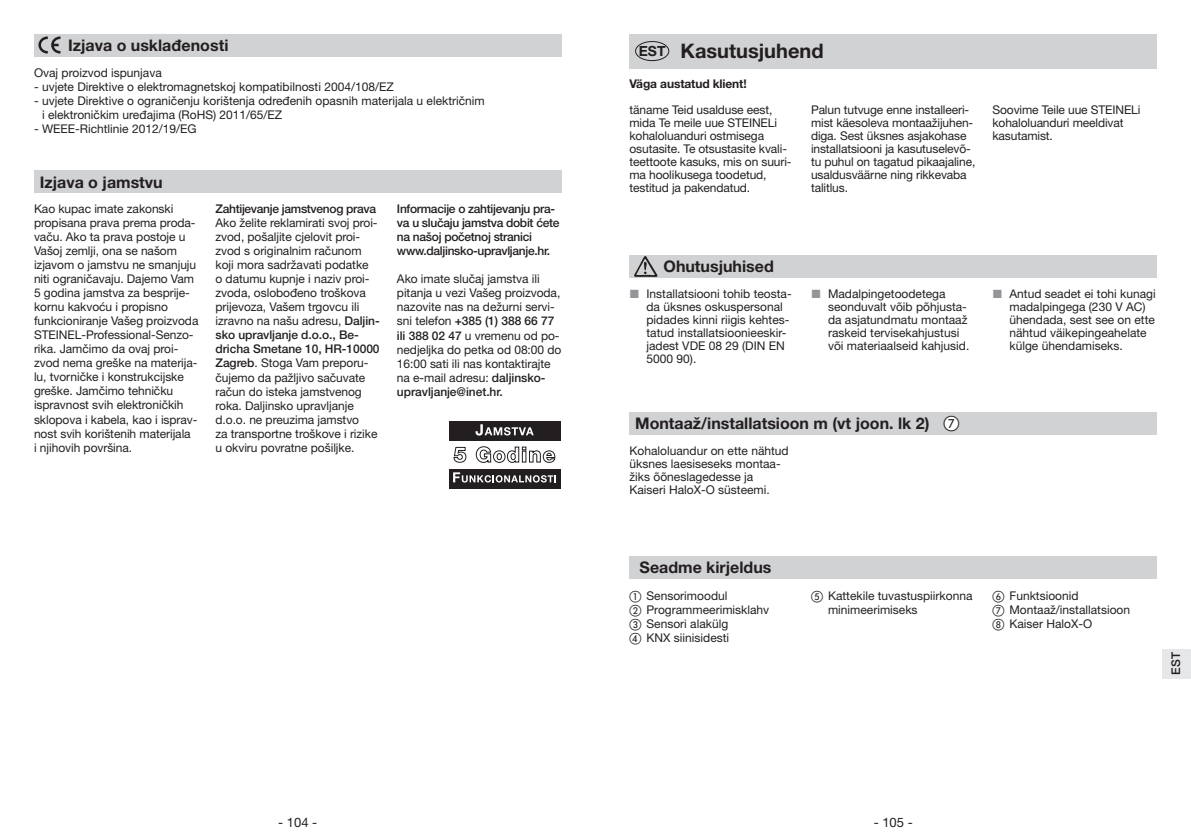
<style>
.page{position:relative;width:1191px;height:840px;background:#fff}
.page>*{position:absolute;margin:0;border:0;box-sizing:border-box;transform-origin:0 0}
.t1{font:700 20px "Helvetica Neue LT Pro";color:#231f20}
.t2{font:700 16px "Helvetica Neue LT Pro";color:#231f20}
.t3{font:16px "European Pi One";color:#231f20}
.t4{font:13px "Helvetica Neue LT Pro";color:#231f20}
.t5{font:12px/14px "Helvetica Neue LT Pro";letter-spacing:-.005em;color:#231f20}
.t6{font:500 12px/14px "Helvetica Neue LT Pro";letter-spacing:-.025em;color:#231f20}
.t7{font:700 12px "Helvetica Neue LT Pro";letter-spacing:-.01em;color:#231f20}
.s1{font-weight:500}
.s2{font-size:14px}
.s3{font-family:"European Pi Three";color:#939598}
.s4{font-family:"European Pi One"}
</style>
<div class="page">
<div style="left:1162px;top:648px;width:29px;height:29px;background:#e6e7e9"></div>
<div style="left:34px;top:170px;width:527px;height:23px;background:#d1d2d4"></div>
<div style="left:34px;top:34px;width:527px;height:23px;background:#d1d2d4"></div>
<svg style="left:38px;top:36px;width:22px;height:17px"></svg>
<div style="left:629px;top:556px;width:528px;height:22px;background:#d1d2d4"></div>
<div style="left:629px;top:412px;width:528px;height:22px;background:#d1d2d4"></div>
<div style="left:629px;top:34px;width:528px;height:34px;background:#d1d2d4"></div>
<div style="left:635px;top:41px;width:34px;height:20px;border:1px solid #231f20;border-radius:50%"></div>
<div style="left:629px;top:255px;width:528px;height:23px;background:#d1d2d4"></div>
<img style="left:634px;top:256px;width:24px;height:21px">
<div style="left:944px;top:415px;width:15px;height:15px;background:#fff;border-radius:50%"></div>
<div style="left:449px;top:468px;width:111px;height:20px;background:#231f20"></div>
<div style="left:449px;top:420px;width:111px;height:20px;background:#231f20"></div>
<svg style="left:453px;top:472px;width:103px;height:10px"></svg>
<svg style="left:475px;top:424px;width:59px;height:11px"></svg>
<svg style="left:453px;top:447px;width:13px;height:15px"></svg>
<svg style="left:476px;top:446px;width:79px;height:16px"></svg>
<h2 class="t2" style="left:68px;top:35px;width:162px">Izjava o usklađenosti</h2>
<p class="t5" style="left:34px;top:65px;width:129px">Ovaj proizvod ispunjava</p>
<p class="t5" style="left:34px;top:79px;width:361px">- uvjete Direktive o elektromagnetskoj kompatibilnosti 2004/108/EZ</p>
<p class="t5" style="left:42px;top:93px;width:444px;text-indent:-8px">- uvjete Direktive o ograničenju korištenja određenih opasnih materijala u električnim i elektroničkim uređajima (RoHS) 2011/65/EZ</p>
<p class="t5" style="left:34px;top:121px;width:164px">- WEEE-Richtlinie 2012/19/EG</p>
<h2 class="t2" style="left:40px;top:172px;width:124px">Izjava o jamstvu</h2>
<p class="t5" style="left:34px;top:201px;width:166px">Kao kupac imate zakonski propisana prava prema proda&shy;vaču. Ako ta prava postoje u<br>Vašoj zemlji, ona se našom izjavom o jamstvu ne smanjuju niti ograničavaju. Dajemo Vam<br>5 godina jamstva za besprije&shy;kornu kakvoću i propisno funkcioniranje Vašeg proizvoda<br>STEINEL-Professional-Senzo&shy;rika. Jamčimo da ovaj proi&shy;zvod nema greške na materija&shy;lu, tvorničke i konstrukcijske greške. Jamčimo tehničku ispravnost svih elektroničkih sklopova i kabela, kao i isprav&shy;nost svih korištenih materijala<br>i njihovih površina.</p>
<p class="t6" style="left:215px;top:202px;width:162px">Zahtijevanje jamstvenog prava</p>
<p class="t5" style="left:215px;top:215px;width:166px">Ako želite reklamirati svoj proi&shy;zvod, pošaljite cjelovit proi&shy;zvod s originalnim računom koji mora sadržavati podatke<br>o datumu kupnje i naziv proi&shy;zvoda, oslobođeno troškova prijevoza, Vašem trgovcu ili izravno na našu adresu, <span class="s1">Daljin&shy;sko upravljanje d.o.o., Be&shy;dricha Smetane 10, HR-10000<br>Zagreb</span>. Stoga Vam preporu&shy;čujemo da pažljivo sačuvate račun do isteka jamstvenog roka. Daljinsko upravljanje d.o.o. ne preuzima jamstvo<br>za transportne troškove i rizike u okviru povratne pošiljke.</p>
<p class="t6" style="left:397px;top:202px;width:164px">Informacije o zahtijevanju pra&shy;va u slučaju jamstva dobit ćete na našoj početnoj stranici www.daljinsko-upravljanje.hr.</p>
<p class="t5" style="left:397px;top:272px;width:166px">Ako imate slučaj jamstva ili pitanja u vezi Vašeg proizvoda, nazovite nas na dežurni servi&shy;sni telefon <span class="s1">+385 (1) 388 66 77 ili 388 02 47</span> u vremenu od po&shy;nedjeljka do petka od 08:00 do<br>16:00 sati ili nas kontaktirajte na e-mail adresu: <span class="s1">daljinsko&shy;upravljanje@inet.hr.</span></p>
<h1 class="t1" style="left:639px;top:38px;width:186px"><span class="s2">EST</span> Kasutusjuhend</h1>
<p class="t7" style="left:629px;top:76px;width:119px">Väga austatud klient!</p>
<p class="t5" style="left:629px;top:103px;width:164px;line-height:13px">täname Teid usalduse eest, mida Te meile uue STEINELi kohaloluanduri ostmisega osutasite. Te otsustasite kvali&shy;teettoote kasuks, mis on suuri&shy;ma hoolikusega toodetud, testitud ja pakendatud.</p>
<p class="t5" style="left:811px;top:103px;width:166px;line-height:13px">Palun tutvuge enne installeeri&shy;mist käesoleva montaažijuhen&shy;diga. Sest üksnes asjakohase installatsiooni ja kasutuselevõ&shy;tu puhul on tagatud pikaajaline, usaldusväärne ning rikkevaba talitlus.</p>
<p class="t5" style="left:992px;top:103px;width:149px;line-height:13px">Soovime Teile uue STEINELi kohaloluanduri meeldivat kasutamist.</p>
<h2 class="t2" style="left:663px;top:256px;width:112px">Ohutusjuhised</h2>
<p class="t5" style="left:646px;top:287px;width:147px;line-height:13px;text-indent:-17px"><span class="s3">L</span> Installatsiooni tohib teosta&shy;da üksnes oskuspersonal pidades kinni riigis kehtes&shy;tatud installatsioonieeskir&shy;jadest VDE 08 29 (DIN EN<br>5000 90).</p>
<p class="t5" style="left:828px;top:286px;width:143px;line-height:13px;text-indent:-17px"><span class="s3">L</span> Madalpingetoodetega seonduvalt võib põhjusta&shy;da asjatundmatu montaaž raskeid tervisekahjustusi või materiaalseid kahjusid.</p>
<p class="t5" style="left:1009px;top:286px;width:148px;line-height:13px;text-indent:-17px"><span class="s3">L</span> Antud seadet ei tohi kunagi madalpingega (230 V AC) ühendada, sest see on ette nähtud väikepingeahelate külge ühendamiseks.</p>
<h2 class="t2" style="left:635px;top:413px;width:296px">Montaaž/installatsioon m (vt joon. lk 2)</h2>
<p class="t5" style="left:629px;top:443px;width:161px;line-height:13px">Kohaloluandur on ette nähtud üksnes laesiseseks montaa&shy;žiks õõneslagedesse ja<br>Kaiseri HaloX-O süsteemi.</p>
<h2 class="t3" style="left:943px;top:414px;width:17px">G</h2>
<h2 class="t2" style="left:639px;top:557px;width:133px">Seadme kirjeldus</h2>
<p class="t5" style="left:629px;top:588px;width:141px"><span class="s4">A</span> Sensorimoodul<br><span class="s4">B</span> Programmeerimisklahv<br><span class="s4">C</span> Sensori alakülg<br><span class="s4">D</span> KNX siinisidesti</p>
<p class="t5" style="left:828px;top:588px;width:146px;text-indent:-17px"><span class="s4">E</span> Kattekile tuvastuspiirkonna minimeerimiseks</p>
<p class="t5" style="left:992px;top:588px;width:139px"><span class="s4">F</span> Funktsioonid<br><span class="s4">G</span> Montaaž/installatsioon<br><span class="s4">H</span> Kaiser HaloX-O</p>
<p class="t6" style="left:1168px;top:674px;width:24px;rotate:-90deg">EST</p>
<p class="t4" style="left:278px;top:813px;width:41px">- 104 -</p>
<p class="t4" style="left:873px;top:813px;width:41px">- 105 -</p>
</div>
